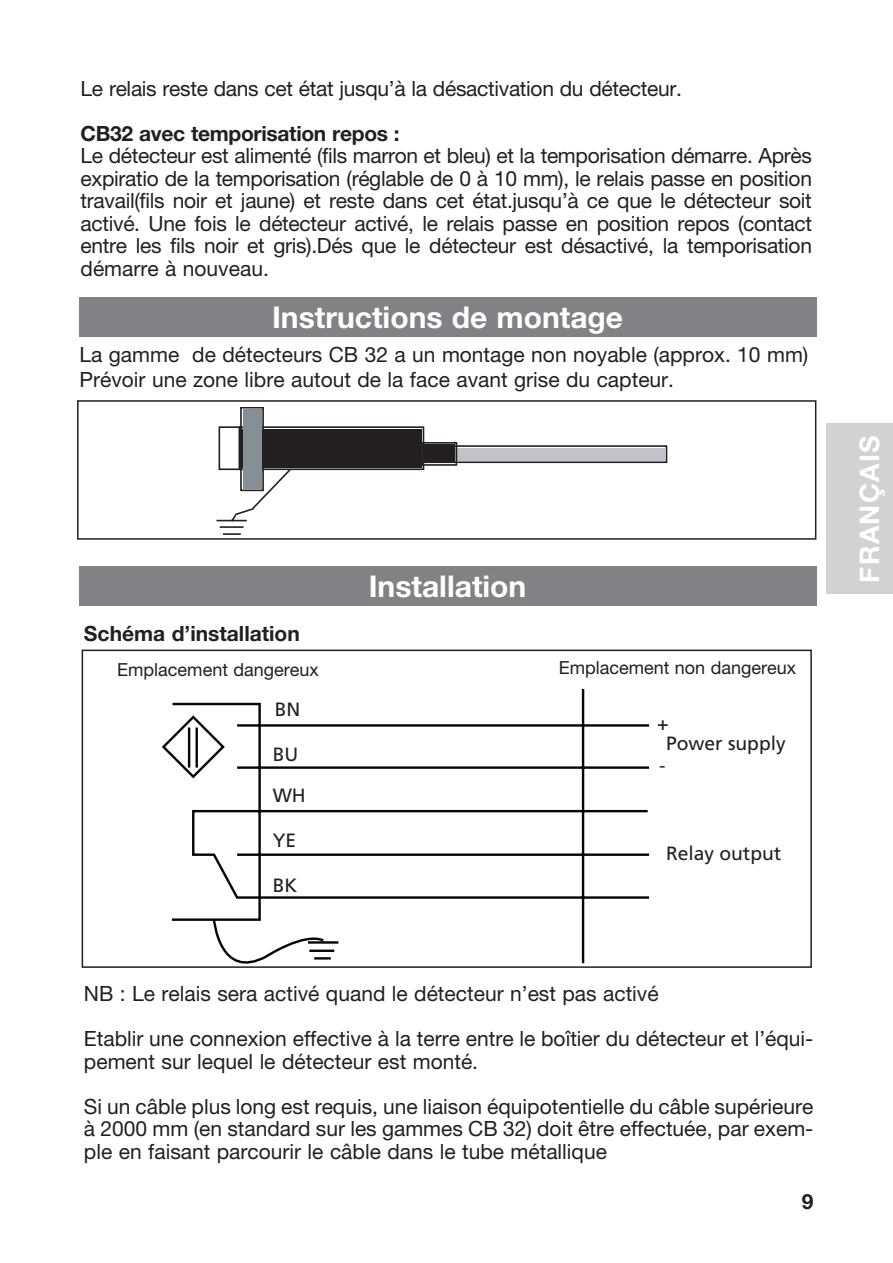
<style>
.page{position:relative;width:893px;height:1263px;background:#fff}
.page>*{position:absolute;margin:0;border:0;box-sizing:border-box;transform-origin:0 0}
.t1{font:700 30px "Helvetica Neue LT Std";color:#fff}
.t2{font:700 27px "Helvetica Neue LT Std";letter-spacing:.05em;color:#fff}
.t3{font:21px/22.5px "Helvetica Neue LT Std";color:#231f20;text-align:justify}
.t4{font:700 21px "Helvetica Neue LT Std";letter-spacing:-.015em;color:#231f20}
.t5{font:19.2px/40.8px "Frutiger";color:#231f20}
.t6{font:18px "Helvetica Neue LT Std";color:#231f20}
</style>
<div class="page">
<div style="left:826px;top:424px;width:67px;height:170px;background:#d1d2d4"></div>
<div style="left:79px;top:298px;width:737px;height:39px;background:#808285"></div>
<div style="left:241px;top:429px;width:181px;height:39px;background:#231f20"></div>
<div style="left:239px;top:426px;width:185px;height:44px;border:2px solid #231f20"></div>
<div style="left:423px;top:448px;width:242px;height:13px;background:#c0c4ca"></div>
<div style="left:421px;top:445px;width:246px;height:18px;border:2px solid #231f20"></div>
<svg style="left:216px;top:408px;width:76px;height:127px"></svg>
<div style="left:423px;top:444px;width:32px;height:19px;background:#231f20"></div>
<div style="left:421px;top:442px;width:36px;height:24px;border:2px solid #231f20"></div>
<div style="left:77px;top:400px;width:739px;height:140px;border:2px solid #231f20"></div>
<div style="left:79px;top:566px;width:737px;height:39px;background:#808285"></div>
<svg style="left:162px;top:689px;width:488px;height:275px"></svg>
<div style="left:82px;top:650px;width:730px;height:318px;border:2px solid #231f20"></div>
<p class="t3" style="left:81px;top:77px;width:603px">Le relais reste dans cet état jusqu’à la désactivation du détecteur.</p>
<p class="t4" style="left:81px;top:120px;width:321px">CB32 avec temporisation repos :</p>
<p class="t3" style="left:81px;top:144px;width:733px">Le détecteur est alimenté (fils marron et bleu) et la temporisation démarre. Après expiratio de la temporisation (réglable de 0 à 10 mm), le relais passe en position travail(fils noir et jaune) et reste dans cet état.jusqu’à ce que le détecteur soit activé. Une fois le détecteur activé, le relais passe en position repos (contact entre les fils noir et gris).Dés que le détecteur est désactivé, la temporisation démarre à nouveau.</p>
<p class="t1" style="left:272px;top:299px;width:353px">Instructions de montage</p>
<p class="t3" style="left:80px;top:343px;width:730px">La gamme de détecteurs CB 32 a un montage non noyable (approx. 10 mm)</p>
<p class="t3" style="left:80px;top:368px;width:596px">Prévoir une zone libre autout de la face avant grise du capteur.</p>
<p class="t4" style="left:84px;top:621px;width:217px">Schéma d’installation</p>
<p class="t1" style="left:369px;top:567px;width:159px">Installation</p>
<p class="t6" style="left:117px;top:659px;width:203px">Emplacement dangereux</p>
<p class="t6" style="left:559px;top:657px;width:239px">Emplacement non dangereux</p>
<p class="t5" style="left:275px;top:688px;width:27px">BN</p>
<p class="t5" style="left:273px;top:734px;width:35px">BU<br>WH</p>
<p class="t5" style="left:273px;top:820px;width:25px">YE</p>
<p class="t5" style="left:273px;top:865px;width:26px">BK</p>
<p class="t5" style="left:657px;top:703px;width:13px">+ -</p>
<p class="t5" style="left:666px;top:722px;width:121px">Power supply</p>
<p class="t5" style="left:666px;top:832px;width:117px">Relay output</p>
<p class="t3" style="left:84px;top:982px;width:576px">NB : Le relais sera activé quand le détecteur n’est pas activé</p>
<p class="t3" style="left:84px;top:1027px;width:731px">Etablir une connexion effective à la terre entre le boîtier du détecteur et l’équi&shy;pement sur lequel le détecteur est monté.</p>
<p class="t3" style="left:84px;top:1095px;width:731px">Si un câble plus long est requis, une liaison équipotentielle du câble supérieure à 2000 mm (en standard sur les gammes CB 32) doit être effectuée, par exem&shy;ple en faisant parcourir le câble dans le tube métallique</p>
<p class="t4" style="left:802px;top:1188px;width:13px">9</p>
<p class="t2" style="left:853px;top:583px;width:149px;rotate:-90deg">FRANÇAIS</p>
</div>
